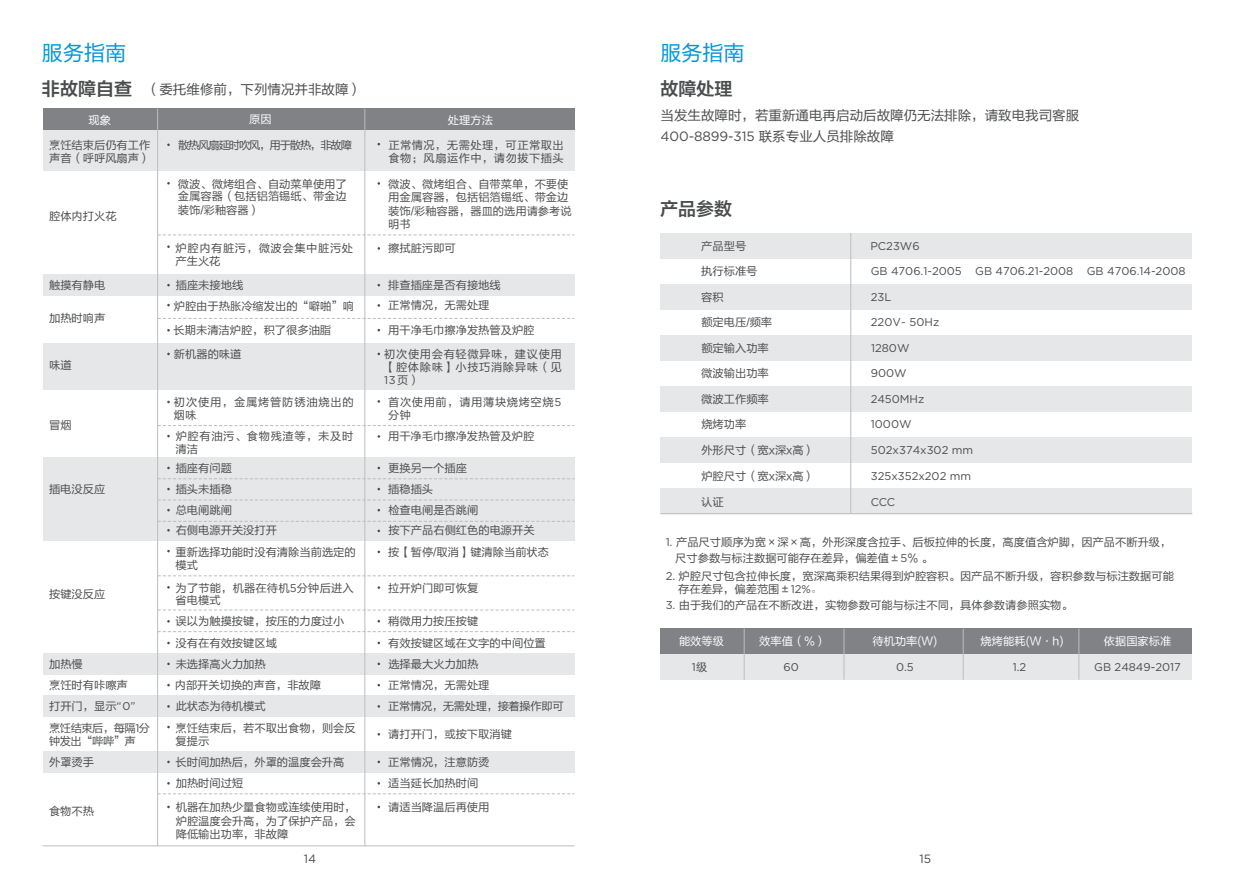
<style>
.page{position:relative;width:1234px;height:893px;background:#fff}
.page>*{position:absolute;margin:0;border:0;box-sizing:border-box;transform-origin:0 0}
.t1{font:21px "FZLTHK GBK1 0";color:#0099da}
.t2{font:18px "FZLTZCHK GBK1 0";color:#4b4c4d}
.t3{font:13.5px "FZLTHK GBK1 0";color:#4b4c4d}
.t4{font:13.5px "Gotham";letter-spacing:-.005em;color:#4b4c4d}
.t5{font:12px "Gotham";color:#4b4c4d}
.t6{font:12px "Gotham";color:#4b4c4d}
.t7{font:11.25px/12.9px "FZLTHK GBK1 0";color:#4b4c4d}
.t8{font:11.25px "Gotham";color:#4b4c4d}
.t9{font:11.25px/12.9px "FZLTHK GBK1 0";letter-spacing:.055em;color:#4b4c4d}
.t10{font:11.25px "FZLTHK GBK1 0";color:#fff}
.t11{font:11.25px/12.9px "FZLTHK GBK1 0";letter-spacing:.04em;color:#4b4c4d}
.t12{font:11.25px/12.9px "FZLTHK GBK1 0";letter-spacing:-.04em;color:#4b4c4d}
.t13{font:11.25px/12.9px "FZLTHK GBK1 0";letter-spacing:.07em;color:#4b4c4d}
.t14{font:11.25px "FZLTHK GBK1 0";letter-spacing:-.095em;color:#4b4c4d}
.t15{font:11.25px "FZLTHK GBK1 0";letter-spacing:-.03em;color:#4b4c4d}
.t16{font:11.25px "Gotham";color:#4b4c4d}
.s1{font-family:"FZLTHK GBK1 0"}
.s2{font-family:"Gotham"}
.s3{font-family:"Adobe Song Std";font-weight:300}
</style>
<div class="page">
<div style="left:660px;top:233px;width:532px;height:26px;background:#e6e7e9"></div>
<div style="left:660px;top:284px;width:532px;height:26px;background:#e6e7e9"></div>
<div style="left:660px;top:335px;width:532px;height:26px;background:#e6e7e9"></div>
<div style="left:660px;top:386px;width:532px;height:26px;background:#e6e7e9"></div>
<div style="left:660px;top:437px;width:532px;height:26px;background:#e6e7e9"></div>
<div style="left:660px;top:488px;width:532px;height:26px;background:#e6e7e9"></div>
<hr style="left:660px;top:513px;width:532px;height:1px;background:#bcbdc0">
<hr style="left:850px;top:233px;width:1px;height:281px;background:#bcbdc0">
<div style="left:660px;top:629px;width:532px;height:25px;background:#808285"></div>
<div style="left:660px;top:654px;width:532px;height:26px;background:#e6e7e9"></div>
<hr style="left:743px;top:629px;width:1px;height:51px;background:#bcbdc0">
<hr style="left:1078px;top:629px;width:1px;height:51px;background:#bcbdc0">
<hr style="left:962px;top:629px;width:1px;height:51px;background:#bcbdc0">
<hr style="left:843px;top:629px;width:1px;height:51px;background:#bcbdc0">
<hr style="left:43px;top:845px;width:531px;height:1px;background:#bcbdc0">
<div style="left:43px;top:457px;width:531px;height:84px;background:#e6e7e9"></div>
<div style="left:43px;top:343px;width:531px;height:47px;background:#e6e7e9"></div>
<div style="left:43px;top:109px;width:531px;height:21px;background:#808285"></div>
<div style="left:43px;top:653px;width:531px;height:22px;background:#e6e7e9"></div>
<div style="left:43px;top:695px;width:531px;height:22px;background:#e6e7e9"></div>
<svg style="left:158px;top:425px;width:416px;height:1px"></svg>
<svg style="left:158px;top:478px;width:416px;height:1px"></svg>
<svg style="left:158px;top:500px;width:416px;height:1px"></svg>
<svg style="left:158px;top:521px;width:416px;height:1px"></svg>
<svg style="left:158px;top:575px;width:416px;height:1px"></svg>
<div style="left:43px;top:752px;width:531px;height:21px;background:#e6e7e9"></div>
<svg style="left:158px;top:793px;width:416px;height:1px"></svg>
<div style="left:43px;top:274px;width:531px;height:22px;background:#e6e7e9"></div>
<svg style="left:158px;top:235px;width:416px;height:1px"></svg>
<svg style="left:158px;top:318px;width:416px;height:1px"></svg>
<svg style="left:158px;top:610px;width:416px;height:1px"></svg>
<svg style="left:158px;top:631px;width:416px;height:1px"></svg>
<div style="left:43px;top:130px;width:531px;height:40px;background:#e6e7e9"></div>
<hr style="left:157px;top:109px;width:1px;height:737px;background:#bcbdc0">
<hr style="left:364px;top:109px;width:1px;height:737px;background:#bcbdc0">
<h1 class="t1" style="left:42px;top:41px;width:86px">服务指南</h1>
<h2 class="t2" style="left:42px;top:79px;width:92px">非故障自查</h2>
<p class="t3" style="left:146px;top:82px;width:218px">（委托维修前，下列情况并非故障）</p>
<p class="t10" style="left:88px;top:114px;width:24px">现象</p>
<p class="t10" style="left:249px;top:113px;width:24px">原因</p>
<p class="t10" style="left:448px;top:114px;width:46px">处理方法</p>
<p class="t7" style="left:49px;top:139px;width:103px">烹饪结束后仍有工作声音（呼呼风扇声）</p>
<p class="t14" style="left:178px;top:139px;width:175px">散热风扇延时吹风，用于散热，非故障</p>
<p class="t11" style="left:388px;top:139px;width:177px">正常情况，无需处理，可正常取出食物；风扇运作中，请勿拔下插头</p>
<p class="t7" style="left:49px;top:210px;width:69px">腔体内打火花</p>
<p class="t7" style="left:178px;top:177px;width:170px;text-align:justify">微波、微烤组合、自动菜单使用了金属容器（包括铝箔锡纸、带金边装饰/彩釉容器）</p>
<p class="t9" style="left:175px;top:242px;width:179px">炉腔内有脏污，微波会集中脏污处产生火花</p>
<p class="t7" style="left:388px;top:177px;width:185px;line-height:13.5px">微波、微烤组合、自带菜单，不要使用金属容器，包括铝箔锡纸、带金边装饰/彩釉容器，器皿的选用请参考说明书</p>
<p class="t7" style="left:388px;top:242px;width:69px">擦拭脏污即可</p>
<p class="t7" style="left:49px;top:278px;width:58px">触摸有静电</p>
<p class="t7" style="left:176px;top:278px;width:69px">插座未接地线</p>
<p class="t7" style="left:388px;top:278px;width:114px">排查插座是否有接地线</p>
<p class="t7" style="left:49px;top:312px;width:58px">加热时响声</p>
<p class="t7" style="left:49px;top:359px;width:24px">味道</p>
<p class="t7" style="left:49px;top:419px;width:24px">冒烟</p>
<p class="t7" style="left:49px;top:483px;width:58px">插电没反应</p>
<p class="t7" style="left:49px;top:588px;width:58px">按键没反应</p>
<p class="t7" style="left:174px;top:294px;width:182px;line-height:24.6px">炉腔由于热胀冷缩发出的“噼啪”响长期未清洁炉腔，积了很多油脂</p>
<p class="t7" style="left:388px;top:299px;width:103px">正常情况，无需处理</p>
<p class="t7" style="left:388px;top:324px;width:148px">用干净毛巾擦净发热管及炉腔</p>
<p class="t7" style="left:174px;top:348px;width:69px">新机器的味道</p>
<p class="t9" style="left:384px;top:348px;width:179px">初次使用会有轻微异味，建议使用【腔体除味】小技巧消除异味（见</p>
<p class="t16" style="left:384px;top:373px;width:38px">13<span class="s1">页）</span></p>
<p class="t13" style="left:174px;top:396px;width:181px">初次使用，金属烤管防锈油烧出的烟味</p>
<p class="t9" style="left:176px;top:430px;width:179px">炉腔有油污、食物残渣等，未及时清洁</p>
<p class="t9" style="left:388px;top:396px;width:175px">首次使用前，请用薄块烧烤空烧<span class="s2">5</span>分钟</p>
<p class="t7" style="left:388px;top:430px;width:148px">用干净毛巾擦净发热管及炉腔</p>
<p class="t7" style="left:176px;top:458px;width:58px;line-height:21px;text-align:justify">插座有问题插头未插稳总电闸跳闸</p>
<p class="t7" style="left:388px;top:458px;width:92px;line-height:21.1px">更换另一个插座插稳插头<br>检查电闸是否跳闸</p>
<p class="t7" style="left:176px;top:524px;width:103px">右侧电源开关没打开</p>
<p class="t7" style="left:388px;top:524px;width:148px">按下产品右侧红色的电源开关</p>
<p class="t7" style="left:176px;top:546px;width:181px">重新选择功能时没有清除当前选定的模式</p>
<p class="t7" style="left:176px;top:581px;width:180px">为了节能，机器在待机<span class="s2">5</span>分钟后进入省电模式</p>
<p class="t7" style="left:176px;top:611px;width:170px;line-height:21.8px">误以为触摸按键，按压的力度过小没有在有效按键区域</p>
<p class="t7" style="left:388px;top:546px;width:162px">按【暂停/取消】键清除当前状态</p>
<p class="t7" style="left:388px;top:581px;width:91px">拉开炉门即可恢复</p>
<p class="t7" style="left:388px;top:611px;width:159px;line-height:21.8px">稍微用力按压按键<br>有效按键区域在文字的中间位置</p>
<p class="t7" style="left:49px;top:658px;width:35px">加热慢</p>
<p class="t7" style="left:176px;top:658px;width:91px">未选择高火力加热</p>
<p class="t7" style="left:388px;top:658px;width:91px">选择最大火力加热</p>
<p class="t7" style="left:49px;top:700px;width:88px">打开门，显示<span class="s2">“0”</span></p>
<p class="t7" style="left:176px;top:700px;width:92px">此状态为待机模式</p>
<p class="t15" style="left:388px;top:700px;width:177px">正常情况，无需处理，接着操作即可</p>
<p class="t7" style="left:49px;top:679px;width:80px">烹饪时有咔嚓声</p>
<p class="t7" style="left:175px;top:679px;width:148px">内部开关切换的声音，非故障</p>
<p class="t7" style="left:388px;top:679px;width:103px">正常情况，无需处理</p>
<p class="t12" style="left:49px;top:722px;width:103px">烹饪结束后，每隔<span class="s2">1</span>分钟发出“哔哔”声</p>
<p class="t7" style="left:176px;top:722px;width:182px">烹饪结束后，若不取出食物，则会反复提示</p>
<p class="t7" style="left:388px;top:728px;width:125px">请打开门，或按下取消键</p>
<p class="t7" style="left:388px;top:772px;width:103px;line-height:23.5px">适当延长加热时间请适当降温后再使用</p>
<p class="t7" style="left:49px;top:756px;width:46px">外罩烫手</p>
<p class="t7" style="left:175px;top:756px;width:170px">长时间加热后，外罩的温度会升高</p>
<p class="t7" style="left:388px;top:756px;width:103px">正常情况，注意防烫</p>
<p class="t7" style="left:176px;top:772px;width:182px;line-height:23.7px">加热时间过短<br>机器在加热少量食物或连续使用时，</p>
<p class="t7" style="left:176px;top:814px;width:182px;line-height:13.5px">炉腔温度会升高，为了保护产品，会降低输出功率，非故障</p>
<p class="t7" style="left:49px;top:805px;width:46px">食物不热</p>
<p class="t5" style="left:304px;top:852px;width:14px">14</p>
<h1 class="t1" style="left:660px;top:41px;width:85px">服务指南</h1>
<h2 class="t2" style="left:660px;top:79px;width:73px">故障处理</h2>
<p class="t3" style="left:660px;top:108px;width:420px">当发生故障时，若重新通电再启动后故障仍无法排除，请致电我司客服</p>
<p class="t4" style="left:660px;top:128px;width:235px">400-8899-315 <span class="s1">联系专业人员排除故障</span></p>
<h2 class="t2" style="left:660px;top:199px;width:73px">产品参数</h2>
<p class="t7" style="left:701px;top:240px;width:46px">产品型号</p>
<p class="t7" style="left:701px;top:265px;width:58px">执行标准号</p>
<p class="t7" style="left:701px;top:291px;width:24px">容积</p>
<p class="t7" style="left:701px;top:316px;width:72px">额定电压/频率</p>
<p class="t7" style="left:701px;top:342px;width:69px">额定输入功率</p>
<p class="t7" style="left:701px;top:367px;width:69px">微波输出功率</p>
<p class="t7" style="left:701px;top:393px;width:69px">微波工作频率</p>
<p class="t7" style="left:701px;top:418px;width:46px">烧烤功率</p>
<p class="t7" style="left:701px;top:444px;width:115px">外形尺寸（宽x深x高）</p>
<p class="t7" style="left:701px;top:470px;width:115px">炉腔尺寸（宽x深x高）</p>
<p class="t7" style="left:701px;top:496px;width:24px">认证</p>
<p class="t8" style="left:870px;top:240px;width:51px">PC23W6</p>
<p class="t8" style="left:870px;top:265px;width:316px">GB 4706.1-2005 GB 4706.21-2008 GB 4706.14-2008</p>
<p class="t8" style="left:870px;top:291px;width:22px">23L</p>
<p class="t8" style="left:870px;top:316px;width:70px">220V~ 50Hz</p>
<p class="t8" style="left:870px;top:342px;width:40px">1280W</p>
<p class="t8" style="left:870px;top:367px;width:37px">900W</p>
<p class="t8" style="left:870px;top:393px;width:55px">2450MHz</p>
<p class="t8" style="left:870px;top:418px;width:42px">1000W</p>
<p class="t8" style="left:870px;top:444px;width:104px">502x374x302 mm</p>
<p class="t8" style="left:870px;top:470px;width:102px">325x352x202 mm</p>
<p class="t8" style="left:870px;top:496px;width:26px">CCC</p>
<p class="t7" style="left:675px;top:534px;width:497px;line-height:15.6px;text-indent:-9px"><span class="s2">1.</span> 产品尺寸顺序为宽×深×高，外形深度含拉手、后板拉伸的长度，高度值含炉脚，因产品不断升级，尺寸参数与标注数据可能存在差异，偏差值±<span class="s2">5</span>% 。</p>
<p class="t7" style="left:678px;top:569px;width:497px;text-indent:-12px"><span class="s2">2.</span> 炉腔尺寸包含拉伸长度，宽深高乘积结果得到炉腔容积。因产品不断升级，容积参数与标注数据可能存在差异，偏差范围±<span class="s2">12%</span><span class="s3">。</span></p>
<p class="t7" style="left:665px;top:599px;width:408px"><span class="s2">3.</span> 由于我们的产品在不断改进，实物参数可能与标注不同，具体参数请参照实物。</p>
<p class="t10" style="left:679px;top:635px;width:46px">能效等级</p>
<p class="t8" style="left:691px;top:661px;width:17px">1<span class="s1">级</span></p>
<p class="t10" style="left:759px;top:635px;width:69px">效率值（%）</p>
<p class="t8" style="left:783px;top:661px;width:17px">60</p>
<p class="t10" style="left:872px;top:635px;width:66px">待机功率(W)</p>
<p class="t8" style="left:895px;top:661px;width:19px">0.5</p>
<p class="t10" style="left:980px;top:635px;width:84px">烧烤能耗(W·h)</p>
<p class="t8" style="left:1012px;top:661px;width:15px">1.2</p>
<p class="t10" style="left:1103px;top:635px;width:69px">依据国家标准</p>
<p class="t8" style="left:1093px;top:661px;width:88px">GB 24849-2017</p>
<p class="t6" style="left:919px;top:851px;width:13px">15</p>
</div>
